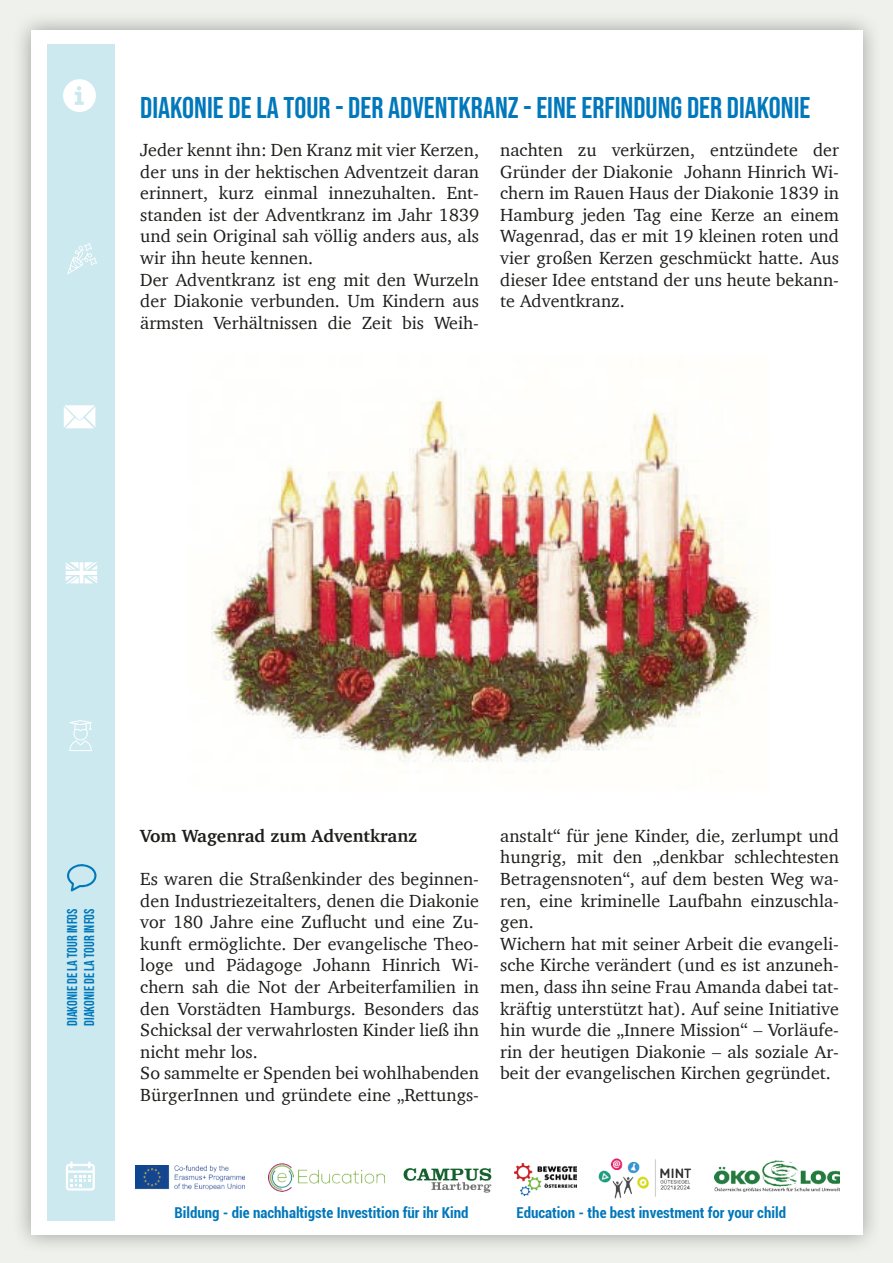
<style>
.page{position:relative;width:893px;height:1263px;background:#eff1ed}
.page>*{position:absolute;margin:0;border:0;box-sizing:border-box;transform-origin:0 0}
.t1{font:30px "Bebas Neue";color:#0078bb}
.t2{font:18px/21.6px "Charter";color:#1d1d1b}
.t3{font:700 18px "Charter";color:#1d1d1b}
.t4{font:700 condensed 15px "Roboto";color:#0077ba}
.t5{font:14.25px/17.1px "Bebas Neue";color:#0078bb}
</style>
<div class="page">
<div style="left:11px;top:10px;width:871px;height:1244px;background:#1d1d1b;opacity:.4"></div>
<div style="left:31px;top:30px;width:831px;height:1205px;background:#fff"></div>
<div style="left:47px;top:44px;width:68px;height:1177px;background:#cce9ef"></div>
<svg style="left:67px;top:864px;width:29px;height:27px"></svg>
<svg style="left:69px;top:720px;width:23px;height:31px"></svg>
<svg style="left:66px;top:1161px;width:29px;height:29px"></svg>
<img style="left:714px;top:1161px;width:125px;height:31px">
<img style="left:135px;top:1166px;width:109px;height:23px">
<img style="left:403px;top:1168px;width:89px;height:25px">
<img style="left:598px;top:1158px;width:94px;height:41px">
<img style="left:269px;top:1163px;width:116px;height:29px">
<img style="left:515px;top:1163px;width:61px;height:32px">
<svg style="left:66px;top:562px;width:31px;height:22px"></svg>
<svg style="left:64px;top:405px;width:31px;height:23px"></svg>
<svg style="left:63px;top:79px;width:33px;height:33px"></svg>
<svg style="left:67px;top:243px;width:30px;height:31px"></svg>
<img style="left:211px;top:398px;width:558px;height:365px">
<h1 class="t1" style="left:140px;top:91px;width:671px">DIAKONIE DE LA TOUR - DER ADVENTKRANZ - EINE ERFINDUNG DER DIAKONIE</h1>
<p class="t2" style="left:140px;top:139px;width:340px">Jeder kennt ihn: Den Kranz mit vier Kerzen, der uns in der hektischen Adventzeit daran erinnert, kurz einmal innezuhalten. Ent&shy;standen ist der Adventkranz im Jahr 1839 und sein Original sah völlig anders aus, als wir ihn heute kennen.<br>Der Adventkranz ist eng mit den Wurzeln der Diakonie verbunden. Um Kindern aus ärmsten Verhältnissen die Zeit bis Weih-</p>
<p class="t2" style="left:500px;top:139px;width:340px;text-align:justify">nachten zu verkürzen, entzündete der Gründer der Diakonie Johann Hinrich Wi&shy;chern im Rauen Haus der Diakonie 1839 in Hamburg jeden Tag eine Kerze an einem Wagenrad, das er mit 19 kleinen roten und vier großen Kerzen geschmückt hatte. Aus dieser Idee entstand der uns heute bekann&shy;te Adventkranz.</p>
<p class="t5" style="left:63px;top:1026px;width:119px;rotate:-90deg">DIAKONIE DE LA TOUR INFOS<br>DIAKONIE DE LA TOUR INFOS</p>
<p class="t3" style="left:140px;top:820px;width:278px">Vom Wagenrad zum Adventkranz</p>
<p class="t2" style="left:140px;top:868px;width:340px">Es waren die Straßenkinder des beginnen&shy;den Industriezeitalters, denen die Diakonie vor 180 Jahre eine Zuflucht und eine Zu&shy;kunft ermöglichte. Der evangelische Theo&shy;loge und Pädagoge Johann Hinrich Wi&shy;chern sah die Not der Arbeiterfamilien in den Vorstädten Hamburgs. Besonders das Schicksal der verwahrlosten Kinder ließ ihn nicht mehr los.<br>So sammelte er Spenden bei wohlhabenden BürgerInnen und gründete eine „Rettungs-</p>
<p class="t2" style="left:500px;top:825px;width:340px">anstalt“ für jene Kinder, die, zerlumpt und hungrig, mit den „denkbar schlechtesten Betragensnoten“, auf dem besten Weg wa&shy;ren, eine kriminelle Laufbahn einzuschla&shy;gen.<br>Wichern hat mit seiner Arbeit die evangeli&shy;sche Kirche verändert (und es ist anzuneh&shy;men, dass ihn seine Frau Amanda dabei tat&shy;kräftig unterstützt hat). Auf seine Initiative hin wurde die „Innere Mission“ – Vorläufe&shy;rin der heutigen Diakonie – als soziale Ar&shy;beit der evangelischen Kirchen gegründet.</p>
<p class="t4" style="left:174px;top:1202px;width:296px">Bildung - die nachhaltigste Investition für ihr Kind</p>
<p class="t4" style="left:517px;top:1202px;width:271px">Education - the best investment for your child</p>
</div>
